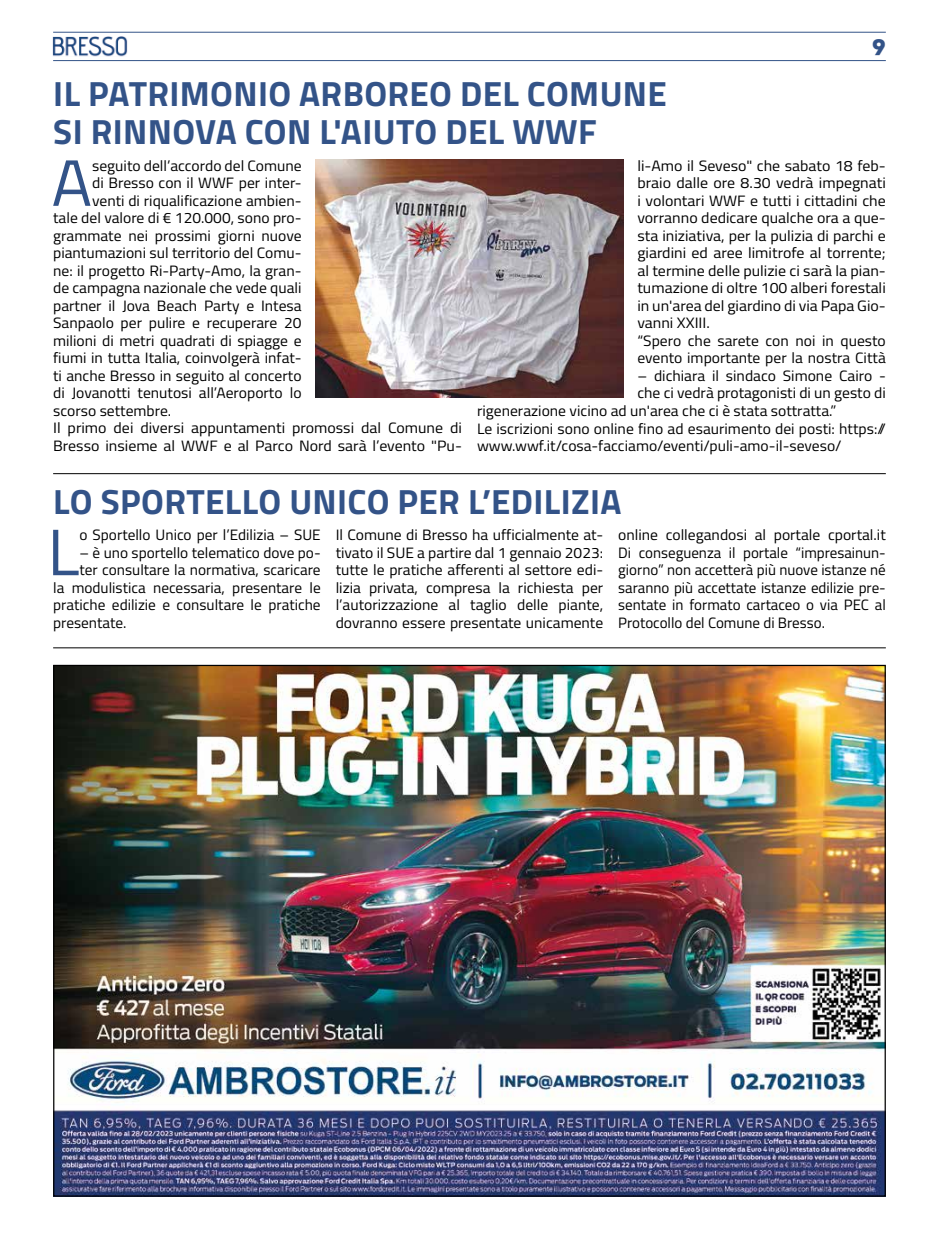
<style>
.page{position:relative;width:939px;height:1241px;background:#fff}
.page>*{position:absolute;margin:0;border:0;box-sizing:border-box;transform-origin:0 0}
.t1{font:65.62px "Titillium";color:#335388}
.t2{font:65.62px "Titillium";color:#335388;scale:1.04 1}
.t3{font:700 35px/37.5px "Titillium";letter-spacing:.01em;color:#335388}
.t4{font:22.5px "Intro";color:#335388}
.t5{font:15px/17.5px "Titillium";color:#000;text-align:justify;scale:1.04 1}
.t6{font:15px/17.5px "Titillium";color:#000;scale:1.06 1}
.t7{font:15px "Titillium";color:#000}
</style>
<div class="page">
<hr style="left:53px;top:32px;width:833px;height:1px;background:#335388">
<hr style="left:53px;top:60px;width:833px;height:1px;background:#335388">
<img style="left:53px;top:37px;width:75px;height:19px">
<img style="left:55px;top:666px;width:829px;height:528px">
<hr style="left:53px;top:647px;width:833px;height:1px;background:#000">
<hr style="left:53px;top:473px;width:833px;height:1px;background:#000">
<img style="left:316px;top:159px;width:307px;height:238px">
<h2 class="t3" style="left:53px;top:73px;width:615px">IL PATRIMONIO ARBOREO DEL COMUNE<br>SI RINNOVA CON L'AIUTO DEL WWF</h2>
<h3 class="t4" style="left:872px;top:33px;width:15px">9</h3>
<h1 class="t2" style="left:52px;top:135px;width:41px">A</h1>
<p class="t5" style="left:92px;top:156px;width:203px">seguito dell’accordo del Comune</p>
<p class="t5" style="left:92px;top:173px;width:203px">di Bresso con il WWF per inter-</p>
<p class="t5" style="left:92px;top:191px;width:203px">venti di riqualificazione ambien-</p>
<p class="t5" style="left:53px;top:208px;width:240px">tale del valore di € 120.000, sono pro-</p>
<p class="t5" style="left:53px;top:226px;width:240px">grammate nei prossimi giorni nuove</p>
<p class="t5" style="left:53px;top:243px;width:240px">piantumazioni sul territorio del Comu-</p>
<p class="t5" style="left:53px;top:261px;width:240px">ne: il progetto Ri-Party-Amo, la gran-</p>
<p class="t5" style="left:53px;top:278px;width:240px">de campagna nazionale che vede quali</p>
<p class="t5" style="left:53px;top:296px;width:240px">partner il Jova Beach Party e Intesa</p>
<p class="t5" style="left:53px;top:313px;width:240px">Sanpaolo per pulire e recuperare 20</p>
<p class="t5" style="left:53px;top:331px;width:240px">milioni di metri quadrati di spiagge e</p>
<p class="t5" style="left:53px;top:348px;width:240px">fiumi in tutta Italia, coinvolgerà infat-</p>
<p class="t5" style="left:53px;top:366px;width:240px">ti anche Bresso in seguito al concerto</p>
<p class="t5" style="left:53px;top:383px;width:240px">di Jovanotti tenutosi all’Aeroporto lo</p>
<p class="t5" style="left:53px;top:401px;width:115px">scorso settembre.</p>
<p class="t6" style="left:53px;top:418px;width:387px">Il primo dei diversi appuntamenti promossi dal Comune di</p>
<p class="t6" style="left:53px;top:436px;width:387px">Bresso insieme al WWF e al Parco Nord sarà l’evento "Pu-</p>
<p class="t6" style="left:637px;top:156px;width:236px">li-Amo il Seveso" che sabato 18 feb&shy;braio dalle ore 8.30 vedrà impegnati i volontari WWF e tutti i cittadini che vorranno dedicare qualche ora a que&shy;sta iniziativa, per la pulizia di parchi e giardini ed aree limitrofe al torrente; al termine delle pulizie ci sarà la pian&shy;tumazione di oltre 100 alberi forestali in un'area del giardino di via Papa Gio&shy;vanni XXIII.<br>“Spero che sarete con noi in questo evento importante per la nostra Città</p>
<p class="t5" style="left:637px;top:366px;width:240px">– dichiara il sindaco Simone Cairo -</p>
<p class="t5" style="left:637px;top:383px;width:240px">che ci vedrà protagonisti di un gesto di</p>
<p class="t5" style="left:477px;top:401px;width:347px">rigenerazione vicino ad un'area che ci è stata sottratta.”</p>
<p class="t5" style="left:477px;top:418px;width:395px">Le iscrizioni sono online fino ad esaurimento dei posti: https://</p>
<p class="t5" style="left:477px;top:436px;width:352px">www.wwf.it/cosa-facciamo/eventi/puli-amo-il-seveso/</p>
<h2 class="t3" style="left:53px;top:481px;width:570px">LO SPORTELLO UNICO PER L’EDILIZIA</h2>
<h1 class="t1" style="left:47px;top:504px;width:34px">L</h1>
<p class="t7" style="left:79px;top:524px;width:243px">o Sportello Unico per l’Edilizia – SUE</p>
<p class="t7" style="left:79px;top:541px;width:243px">– è uno sportello telematico dove po-</p>
<p class="t7" style="left:79px;top:559px;width:243px">ter consultare la normativa, scaricare</p>
<p class="t7" style="left:53px;top:576px;width:269px">la modulistica necessaria, presentare le</p>
<p class="t7" style="left:53px;top:594px;width:269px">pratiche edilizie e consultare le pratiche</p>
<p class="t7" style="left:53px;top:611px;width:75px">presentate.</p>
<p class="t5" style="left:336px;top:525px;width:259px">Il Comune di Bresso ha ufficialmente at&shy;tivato il SUE a partire dal 1 gennaio 2023: tutte le pratiche afferenti al settore edi&shy;lizia privata, compresa la richiesta per l’autorizzazione al taglio delle piante, dovranno essere presentate unicamente</p>
<p class="t5" style="left:618px;top:525px;width:259px">online collegandosi al portale cportal.it Di conseguenza il portale “impresainun&shy;giorno” non accetterà più nuove istanze né saranno più accettate istanze edilizie pre&shy;sentate in formato cartaceo o via PEC al Protocollo del Comune di Bresso.</p>
</div>
